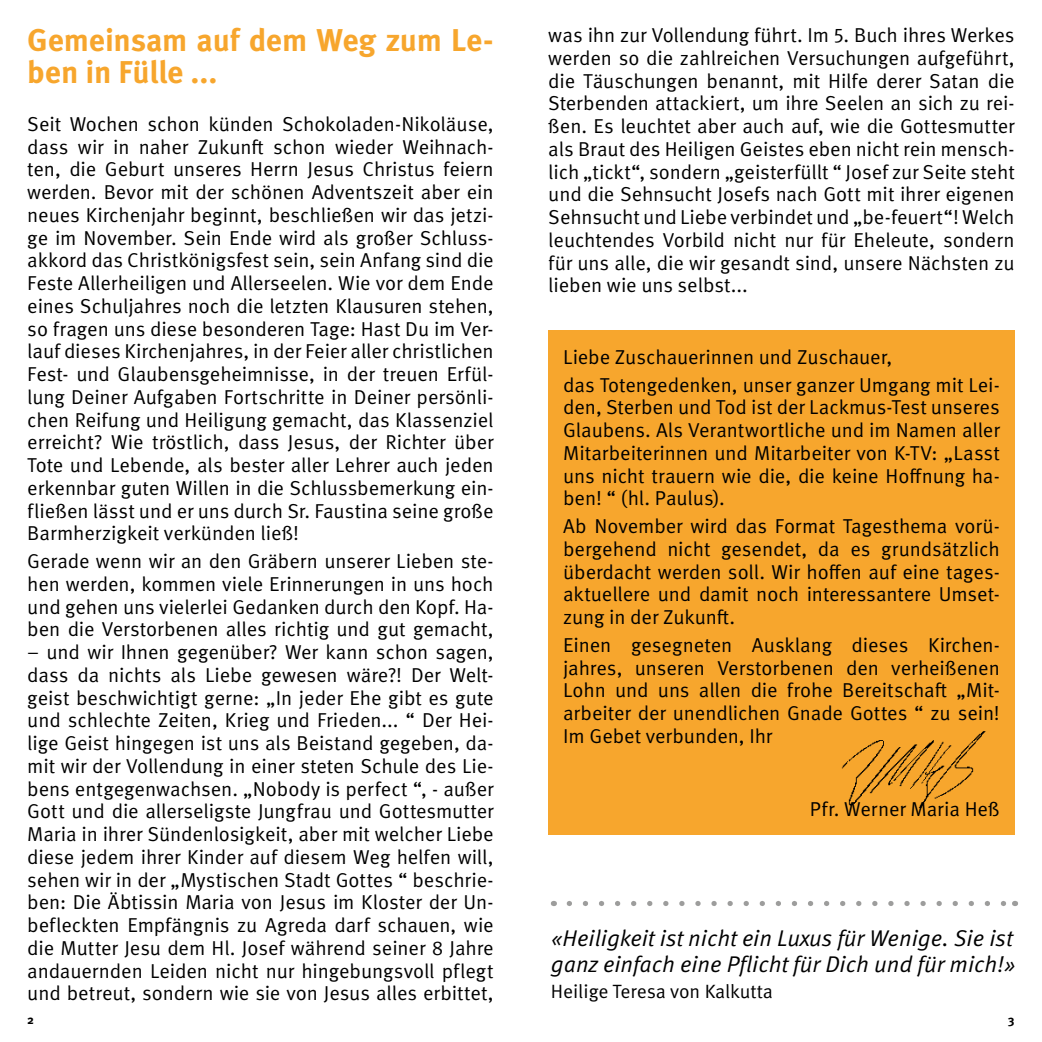
<style>
.page{position:relative;width:1042px;height:1042px;background:#fff}
.page>*{position:absolute;margin:0;border:0;box-sizing:border-box;transform-origin:0 0}
.t1{font:700 31.5px/31.5px "Meta Pro";letter-spacing:-.01em;color:#f7a62d}
.t2{font:22.75px/25.7px "Meta Pro Norm Ita";color:#000}
.t3{font:20.12px/22.8px "Meta Pro Norm";letter-spacing:-.005em;color:#000;text-align:justify}
.t4{font:19.25px "Meta Pro Norm";letter-spacing:-.005em;color:#000}
.t5{font:700 12.25px "Meta Pro";color:#000}
</style>
<div class="page">
<div style="left:548px;top:330px;width:466px;height:505px;background:#f7a62d"></div>
<img style="left:841px;top:731px;width:145px;height:76px">
<svg style="left:569px;top:901px;width:437px;height:5px"></svg>
<h1 class="t1" style="left:27px;top:22px;width:468px">Gemeinsam auf dem Weg zum Le&shy;ben in Fülle ...</h1>
<p class="t3" style="left:27px;top:111px;width:468px">Seit Wochen schon künden Schokoladen-Nikoläuse, dass wir in naher Zukunft schon wieder Weihnach&shy;ten, die Geburt unseres Herrn Jesus Christus feiern werden. Bevor mit der schönen Adventszeit aber ein neues Kirchenjahr beginnt, beschließen wir das jetzi&shy;ge im November. Sein Ende wird als großer Schluss&shy;akkord das Christkönigsfest sein, sein Anfang sind die Feste Allerheiligen und Allerseelen. Wie vor dem Ende eines Schuljahres noch die letzten Klausuren stehen, so fragen uns diese besonderen Tage: Hast Du im Ver&shy;lauf dieses Kirchenjahres, in der Feier aller christlichen Fest- und Glaubensgeheimnisse, in der treuen Erfül&shy;lung Deiner Aufgaben Fortschritte in Deiner persönli&shy;chen Reifung und Heiligung gemacht, das Klassenziel erreicht? Wie tröstlich, dass Jesus, der Richter über Tote und Lebende, als bester aller Lehrer auch jeden erkennbar guten Willen in die Schlussbemerkung ein&shy;fließen lässt und er uns durch Sr. Faustina seine große Barmherzigkeit verkünden ließ!</p>
<p class="t3" style="left:27px;top:548px;width:468px">Gerade wenn wir an den Gräbern unserer Lieben ste&shy;hen werden, kommen viele Erinnerungen in uns hoch und gehen uns vielerlei Gedanken durch den Kopf. Ha&shy;ben die Verstorbenen alles richtig und gut gemacht,</p>
<p class="t3" style="left:27px;top:639px;width:468px">– und wir Ihnen gegenüber? Wer kann schon sagen, dass da nichts als Liebe gewesen wäre?! Der Welt&shy;geist beschwichtigt gerne: „In jeder Ehe gibt es gute und schlechte Zeiten, Krieg und Frieden... “ Der Hei&shy;lige Geist hingegen ist uns als Beistand gegeben, da&shy;mit wir der Vollendung in einer steten Schule des Lie&shy;bens entgegenwachsen. „Nobody is perfect “, - außer Gott und die allerseligste Jungfrau und Gottesmutter Maria in ihrer Sündenlosigkeit, aber mit welcher Liebe diese jedem ihrer Kinder auf diesem Weg helfen will, sehen wir in der „Mystischen Stadt Gottes “ beschrie&shy;ben: Die Äbtissin Maria von Jesus im Kloster der Un&shy;befleckten Empfängnis zu Agreda darf schauen, wie die Mutter Jesu dem Hl. Josef während seiner 8 Jahre andauernden Leiden nicht nur hingebungsvoll pflegt und betreut, sondern wie sie von Jesus alles erbittet,</p>
<p class="t3" style="left:548px;top:23px;width:468px">was ihn zur Vollendung führt. Im 5. Buch ihres Werkes werden so die zahlreichen Versuchungen aufgeführt, die Täuschungen benannt, mit Hilfe derer Satan die Sterbenden attackiert, um ihre Seelen an sich zu rei&shy;ßen. Es leuchtet aber auch auf, wie die Gottesmutter als Braut des Heiligen Geistes eben nicht rein mensch&shy;lich „tickt“, sondern „geisterfüllt “ Josef zur Seite steht und die Sehnsucht Josefs nach Gott mit ihrer eigenen Sehnsucht und Liebe verbindet und „be-feuert“! Welch leuchtendes Vorbild nicht nur für Eheleute, sondern für uns alle, die wir gesandt sind, unsere Nächsten zu lieben wie uns selbst...</p>
<p class="t3" style="left:563px;top:342px;width:438px;line-height:27.7px">Liebe Zuschauerinnen und Zuschauer,<br>das Totengedenken, unser ganzer Umgang mit Lei-</p>
<p class="t3" style="left:563px;top:395px;width:438px">den, Sterben und Tod ist der Lackmus-Test unseres Glaubens. Als Verantwortliche und im Namen aller Mitarbeiterinnen und Mitarbeiter von K-TV: „Lasst uns nicht trauern wie die, die keine Hoffnung ha&shy;ben! “ (hl. Paulus).</p>
<p class="t3" style="left:563px;top:513px;width:438px">Ab November wird das Format Tagesthema vorü&shy;bergehend nicht gesendet, da es grundsätzlich überdacht werden soll. Wir hoffen auf eine tages&shy;aktuellere und damit noch interessantere Umset&shy;zung in der Zukunft.</p>
<p class="t3" style="left:563px;top:632px;width:438px">Einen gesegneten Ausklang dieses Kirchen&shy;jahres, unseren Verstorbenen den verheißenen Lohn und uns allen die frohe Bereitschaft „Mit&shy;arbeiter der unendlichen Gnade Gottes “ zu sein!<br>Im Gebet verbunden, Ihr</p>
<p class="t3" style="left:810px;top:796px;width:191px">Pfr. Werner Maria Heß</p>
<p class="t2" style="left:551px;top:924px;width:467px">«Heiligkeit ist nicht ein Luxus für Wenige. Sie ist ganz einfach eine Pflicht für Dich und für mich!»</p>
<p class="t4" style="left:551px;top:976px;width:224px">Heilige Teresa von Kalkutta</p>
<p class="t5" style="left:27px;top:1010px;width:8px">2</p>
<p class="t5" style="left:1008px;top:1010px;width:8px">3</p>
</div>
